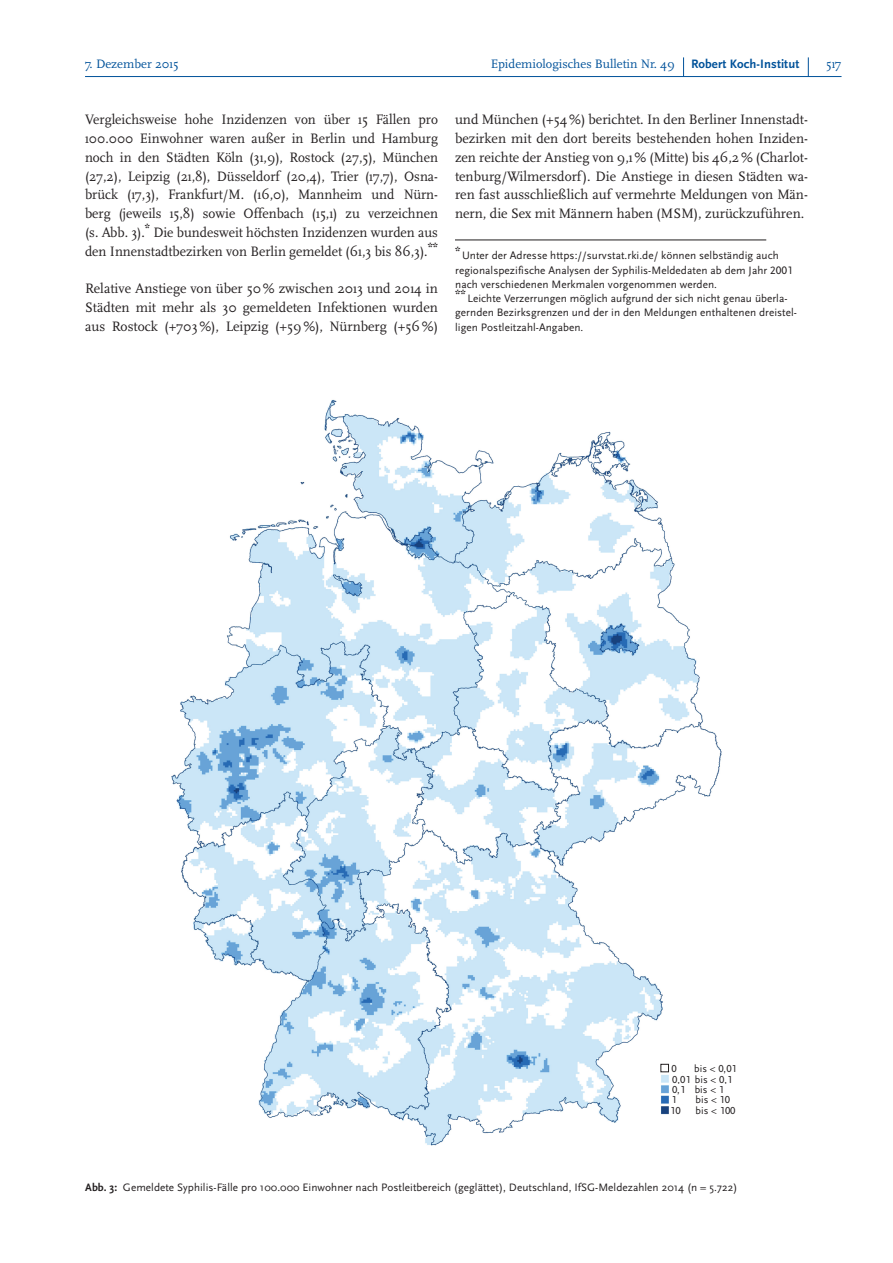
<style>
.page{position:relative;width:893px;height:1263px;background:#fff}
.page>*{position:absolute;margin:0;border:0;box-sizing:border-box;transform-origin:0 0}
.Fließtext{font:14.25px/18.8px "Scala Pro";color:#231f20;text-align:justify}
.Fließtext-2{font:14.25px/18.8px "Scala Pro";color:#231f20;text-align:justify;scale:.96 1}
.t1{font:12.75px "Scala Pro";color:#01529a}
.Text_klein_schwarz_b{font:11.25px/14.2px "Scala Sans Pro";letter-spacing:.005em;color:#231f20}
.Text_klein_schwarz{font:11.25px "Scala Sans Pro";letter-spacing:.005em;color:#231f20}
.Text_klein_schwarz_b-2{font:700 10.65px "Scala Sans Pro";color:#231f20}
.Text_klein_schwarz_b-3{font:10.5px "Scala Sans Pro";letter-spacing:.005em;color:#231f20}
.s1{font-family:"Scala Sans Pro";font-weight:700}
.s2{font-weight:700}
</style>
<div class="page">
<hr style="left:85px;top:76px;width:756px;height:1px;background:#01529a">
<svg style="left:808px;top:57px;width:1px;height:19px"></svg>
<svg style="left:683px;top:57px;width:1px;height:19px"></svg>
<img style="left:171px;top:399px;width:551px;height:747px">
<div style="left:661px;top:1064px;width:8px;height:8px;border:1px solid #231f20"></div>
<div style="left:653px;top:1050px;width:88px;height:5px;background:#fff"></div>
<div style="left:649px;top:1051px;width:5px;height:129px;background:#fff"></div>
<div style="left:718px;top:1052px;width:17px;height:128px;background:#fff"></div>
<div style="left:671px;top:1064px;width:77px;height:8px;background:#fff"></div>
<div style="left:672px;top:1074px;width:72px;height:10px;background:#fff"></div>
<div style="left:672px;top:1084px;width:64px;height:10px;background:#fff"></div>
<div style="left:671px;top:1095px;width:73px;height:8px;background:#fff"></div>
<div style="left:670px;top:1106px;width:81px;height:9px;background:#fff"></div>
<div style="left:666px;top:1133px;width:63px;height:5px;background:#fff"></div>
<hr style="left:455px;top:240px;width:311px;height:1px;background:#201d1e">
<p class="t1" style="left:85px;top:56px;width:95px">7. Dezember 2015</p>
<p class="t1" style="left:491px;top:56px;width:310px">Epidemiologisches Bulletin Nr. 49 <span class="s1">Robert Koch-Institut</span></p>
<p class="t1" style="left:826px;top:56px;width:17px">517</p>
<p class="Fließtext-2" style="left:85px;top:110px;width:369px">Vergleichsweise hohe Inzidenzen von über 15 Fällen pro 100.000 Einwohner waren außer in Berlin und Hamburg noch in den Städten Köln (31,9), Rostock (27,5), München (27,2), Leipzig (21,8), Düsseldorf (20,4), Trier (17,7), Osna&shy;brück (17,3), Frankfurt/M. (16,0), Mannheim und Nürn&shy;berg (jeweils 15,8) sowie Offenbach (15,1) zu verzeichnen (s. Abb. 3).<sup>*</sup> Die bundesweit höchsten Inzidenzen wurden aus den Innenstadtbezirken von Berlin gemeldet (61,3 bis 86,3).<sup>**</sup></p>
<p class="Fließtext" style="left:85px;top:279px;width:354px">Relative Anstiege von über 50% zwischen 2013 und 2014 in Städten mit mehr als 30 gemeldeten Infektionen wurden aus Rostock (+703%), Leipzig (+59%), Nürnberg (+56%)</p>
<p class="Fließtext" style="left:455px;top:110px;width:354px">und München (+54%) berichtet. In den Berliner Innenstadt&shy;bezirken mit den dort bereits bestehenden hohen Inziden&shy;zen reichte der Anstieg von 9,1% (Mitte) bis 46,2% (Charlot&shy;tenburg/Wilmersdorf). Die Anstiege in diesen Städten wa&shy;ren fast ausschließlich auf vermehrte Meldungen von Män&shy;nern, die Sex mit Männern haben (MSM), zurückzuführen.</p>
<p class="Text_klein_schwarz_b-2" style="left:455px;top:244px;width:7px">*</p>
<p class="Text_klein_schwarz_b" style="left:455px;top:248px;width:339px;text-indent:7px">Unter der Adresse https://survstat.rki.de/ können selbständig auch regionalspezifische Analysen der Syphilis-Meldedaten ab dem Jahr 2001 nach verschiedenen Merkmalen vorgenommen werden.</p>
<p class="Text_klein_schwarz_b-2" style="left:455px;top:287px;width:12px">**</p>
<p class="Text_klein_schwarz_b" style="left:455px;top:291px;width:343px;text-indent:12px">Leichte Verzerrungen möglich aufgrund der sich nicht genau überla&shy;gernden Bezirksgrenzen und der in den Meldungen enthaltenen dreistel&shy;ligen Postleitzahl-Angaben.</p>
<p class="Text_klein_schwarz_b-3" style="left:671px;top:1062px;width:7px">0</p>
<p class="Text_klein_schwarz_b-3" style="left:694px;top:1062px;width:44px">bis &lt; 0,01</p>
<p class="Text_klein_schwarz_b-3" style="left:672px;top:1073px;width:62px">0,01 bis &lt; 0,1</p>
<p class="Text_klein_schwarz_b-3" style="left:672px;top:1083px;width:54px">0,1 bis &lt; 1</p>
<p class="Text_klein_schwarz_b-3" style="left:671px;top:1094px;width:7px">1</p>
<p class="Text_klein_schwarz_b-3" style="left:695px;top:1094px;width:36px">bis &lt; 10</p>
<p class="Text_klein_schwarz_b-3" style="left:670px;top:1105px;width:12px">10</p>
<p class="Text_klein_schwarz_b-3" style="left:695px;top:1105px;width:42px">bis &lt; 100</p>
<p class="Text_klein_schwarz" style="left:85px;top:1180px;width:654px"><span class="s2">Abb. 3:</span> Gemeldete Syphilis-Fälle pro 100.000 Einwohner nach Postleitbereich (geglättet), Deutschland, IfSG-Meldezahlen 2014 (n = 5.722)</p>
</div>
